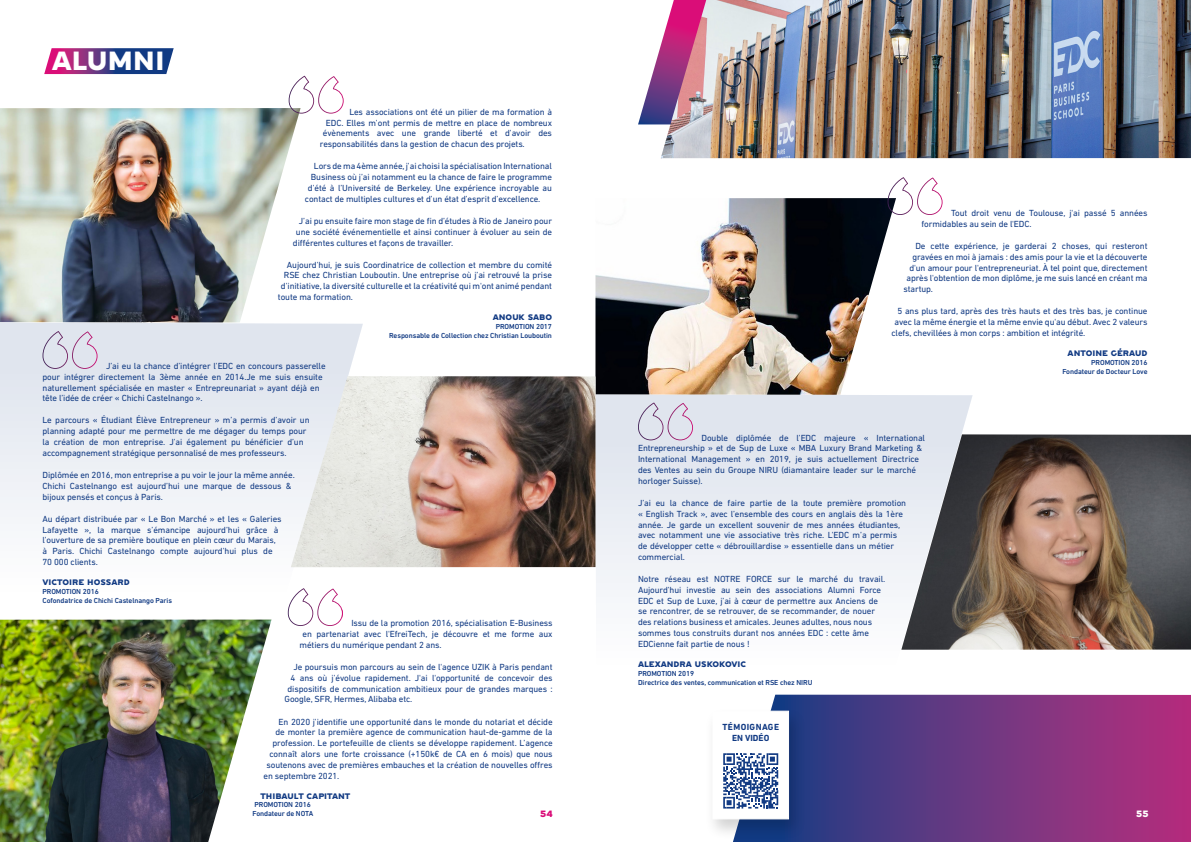
<style>
.page{position:relative;width:1191px;height:842px;background:#fff}
.page>*{position:absolute;margin:0;border:0;box-sizing:border-box;transform-origin:0 0}
.t1{font:23px "Hebden Grotesque";letter-spacing:-.01em;color:#fff}
.t2{font:9px/10.8px "DIN Next LT Pro";letter-spacing:-.01em;color:#113a83}
.t3{font:700 9px/10.8px "DIN Next LT Pro";letter-spacing:.045em;color:#113a83;text-align:center}
.t4{font:8px "Hebden Grotesque";color:#fff}
.t5{font:8px "Hebden Grotesque";color:#da0d78}
.t6{font:500 7.4px/8.9px "DIN Next LT Pro";letter-spacing:-.01em;color:#113a83}
.t7{font:7px "Hebden Grotesque";color:#113a83}
</style>
<div class="page">
<svg style="left:972px;top:695px;width:219px;height:147px;background:#90327f"></svg>
<svg style="left:638px;top:48px;width:22px;height:76px"></svg>
<img style="left:660px;top:0;width:531px;height:158px">
<svg style="left:44px;top:48px;width:130px;height:26px;background:#633f88"></svg>
<svg style="left:0;top:322px;width:363px;height:299px"></svg>
<svg style="left:595px;top:395px;width:377px;height:447px"></svg>
<img style="left:0;top:108px;width:299px;height:214px">
<img style="left:595px;top:198px;width:297px;height:197px">
<img style="left:0;top:619px;width:271px;height:223px">
<img style="left:291px;top:376px;width:304px;height:191px">
<img style="left:901px;top:434px;width:290px;height:216px">
<svg style="left:289px;top:76px;width:55px;height:38px"></svg>
<svg style="left:43px;top:331px;width:55px;height:38px;background:#d7d3e2"></svg>
<svg style="left:288px;top:588px;width:55px;height:38px"></svg>
<svg style="left:638px;top:403px;width:55px;height:37px;background:#d7d3e1"></svg>
<svg style="left:887px;top:177px;width:55px;height:38px"></svg>
<div style="left:705px;top:707px;width:101px;height:133px;background:#000;opacity:.18"></div>
<div style="left:712px;top:711px;width:77px;height:108px;background:#fff"></div>
<svg style="left:723px;top:753px;width:55px;height:55px"></svg>
<h1 class="t1" style="left:52px;top:45px;width:114px">ALUMNI</h1>
<p class="t2" style="left:349px;top:106px;width:204px">Les associations ont été un pilier de ma formation à</p>
<p class="t2" style="left:326px;top:117px;width:228px">EDC. Elles m’ont permis de mettre en place de nombreux</p>
<p class="t2" style="left:323px;top:128px;width:230px">évènements avec une grande liberté et d’avoir des</p>
<p class="t2" style="left:320px;top:139px;width:206px">responsabilités dans la gestion de chacun des projets.</p>
<p class="t2" style="left:314px;top:161px;width:240px">Lors de ma 4ème année, j’ai choisi la spécialisation International</p>
<p class="t2" style="left:311px;top:172px;width:243px">Business où j’ai notamment eu la chance de faire le programme</p>
<p class="t2" style="left:308px;top:182px;width:246px">d’été à l’Université de Berkeley. Une expérience incroyable au</p>
<p class="t2" style="left:305px;top:193px;width:237px">contact de multiples cultures et d’un état d’esprit d’excellence.</p>
<p class="t2" style="left:299px;top:215px;width:255px">J’ai pu ensuite faire mon stage de fin d’études à Rio de Janeiro pour</p>
<p class="t2" style="left:296px;top:226px;width:258px">une société événementielle et ainsi continuer à évoluer au sein de</p>
<p class="t2" style="left:293px;top:237px;width:162px">différentes cultures et façons de travailler.</p>
<p class="t2" style="left:287px;top:259px;width:267px">Aujourd’hui, je suis Coordinatrice de collection et membre du comité</p>
<p class="t2" style="left:284px;top:270px;width:270px">RSE chez Christian Louboutin. Une entreprise où j’ai retrouvé la prise</p>
<p class="t2" style="left:281px;top:281px;width:273px">d’initiative, la diversité culturelle et la créativité qui m'ont animé pendant</p>
<p class="t2" style="left:278px;top:291px;width:76px">toute ma formation.</p>
<p class="t7" style="left:493px;top:312px;width:61px">ANOUK SABO</p>
<p class="t6" style="left:389px;top:322px;width:164px;text-align:right">PROMOTION 2017<br>Responsable de Collection chez Christian Louboutin</p>
<p class="t2" style="left:43px;top:360px;width:285px;text-indent:63px">J’ai eu la chance d’intégrer l’EDC en concours passerelle pour intégrer directement la 3ème année en 2014.Je me suis ensuite naturellement spécialisée en master « Entrepreunariat » ayant déjà en tête l’idée de créer « Chichi Castelnango ».</p>
<p class="t2" style="left:43px;top:415px;width:269px">Le parcours « Étudiant Élève Entrepreneur » m’a permis d’avoir un planning adapté pour me permettre de me dégager du temps pour la création de mon entreprise. J’ai également pu bénéficier d’un accompagnement stratégique personnalisé de mes professeurs.</p>
<p class="t2" style="left:43px;top:469px;width:254px">Diplômée en 2016, mon entreprise a pu voir le jour la même année.<br>Chichi Castelnango est aujourd’hui une marque de dessous &amp; bijoux pensés et conçus à Paris.</p>
<p class="t2" style="left:43px;top:513px;width:241px">Au départ distribuée par « Le Bon Marché » et les « Galeries Lafayette », la marque s’émancipe aujourd’hui grâce à l’ouverture de sa première boutique en plein cœur du Marais, à Paris. Chichi Castelnango compte aujourd’hui plus de 70 000 clients.</p>
<p class="t7" style="left:43px;top:577px;width:89px">VICTOIRE HOSSARD</p>
<p class="t6" style="left:43px;top:587px;width:131px">PROMOTION 2016<br>Cofondatrice de Chichi Castelnango Paris</p>
<p class="t2" style="left:351px;top:618px;width:203px">Issu de la promotion 2016, spécialisation E-Business</p>
<p class="t2" style="left:302px;top:628px;width:252px">en partenariat avec l'EfreiTech, je découvre et me forme aux</p>
<p class="t2" style="left:299px;top:639px;width:144px">métiers du numérique pendant 2 ans.</p>
<p class="t2" style="left:293px;top:661px;width:261px">Je poursuis mon parcours au sein de l'agence UZIK à Paris pendant</p>
<p class="t2" style="left:290px;top:672px;width:264px">4 ans où j’évolue rapidement. J'ai l'opportunité de concevoir des</p>
<p class="t2" style="left:287px;top:683px;width:267px">dispositifs de communication ambitieux pour de grandes marques :</p>
<p class="t2" style="left:284px;top:694px;width:129px">Google, SFR, Hermes, Alibaba etc.</p>
<p class="t2" style="left:278px;top:716px;width:276px">En 2020 j’identifie une opportunité dans le monde du notariat et décide</p>
<p class="t2" style="left:275px;top:727px;width:279px">de monter la première agence de communication haut-de-gamme de la</p>
<p class="t2" style="left:272px;top:738px;width:282px">profession. Le portefeuille de clients se développe rapidement. L’agence</p>
<p class="t2" style="left:269px;top:748px;width:285px">connaît alors une forte croissance (+150k€ de CA en 6 mois) que nous</p>
<p class="t2" style="left:266px;top:759px;width:288px">soutenons avec de premières embauches et la création de nouvelles offres</p>
<p class="t2" style="left:263px;top:770px;width:77px">en septembre 2021.</p>
<p class="t7" style="left:260px;top:791px;width:91px">THIBAULT CAPITANT</p>
<p class="t6" style="left:252px;top:800px;width:62px">PROMOTION 2016<br>Fondateur de NOTA</p>
<p class="t5" style="left:540px;top:808px;width:14px">54</p>
<p class="t2" style="left:921px;top:207px;width:228px;text-indent:30px">Tout droit venu de Toulouse, j'ai passé 5 années formidables au sein de l'EDC.</p>
<p class="t2" style="left:915px;top:240px;width:234px">De cette expérience, je garderai 2 choses, qui resteront</p>
<p class="t2" style="left:912px;top:251px;width:237px">gravées en moi à jamais : des amis pour la vie et la découverte</p>
<p class="t2" style="left:909px;top:262px;width:240px">d'un amour pour l'entrepreneuriat. À tel point que, directement</p>
<p class="t2" style="left:906px;top:273px;width:243px">après l'obtention de mon diplôme, je me suis lancé en créant ma</p>
<p class="t2" style="left:903px;top:284px;width:31px">startup.</p>
<p class="t2" style="left:897px;top:306px;width:252px">5 ans plus tard, après des très hauts et des très bas, je continue</p>
<p class="t2" style="left:894px;top:317px;width:255px">avec la même énergie et la même envie qu'au début. Avec 2 valeurs</p>
<p class="t2" style="left:891px;top:327px;width:195px">clefs, chevillées à mon corps : ambition et intégrité.</p>
<p class="t7" style="left:1067px;top:348px;width:81px">ANTOINE GÉRAUD</p>
<p class="t6" style="left:1062px;top:358px;width:87px;text-align:right">PROMOTION 2016<br>Fondateur de Docteur Love</p>
<p class="t2" style="left:638px;top:432px;width:289px;text-indent:63px">Double diplômée de l’EDC majeure « International Entrepreneurship » et de Sup de Luxe « MBA Luxury Brand Marketing &amp; International Management » en 2019, je suis actuellement Directrice des Ventes au sein du Groupe NIRU (diamantaire leader sur le marché horloger Suisse).</p>
<p class="t2" style="left:638px;top:497px;width:270px">J’ai eu la chance de faire partie de la toute première promotion « English Track », avec l’ensemble des cours en anglais dès la 1ère année. Je garde un excellent souvenir de mes années étudiantes, avec notamment une vie associative très riche. L’EDC m’a permis de développer cette « débrouillardise » essentielle dans un métier commercial.</p>
<p class="t2" style="left:638px;top:573px;width:249px">Notre réseau est NOTRE FORCE sur le marché du travail.<br>Aujourd’hui investie au sein des associations Alumni Force EDC et Sup de Luxe, j’ai à cœur de permettre aux Anciens de se rencontrer, de se retrouver, de se recommander, de nouer des relations business et amicales. Jeunes adultes, nous nous sommes tous construits durant nos années EDC : cette âme EDCienne fait partie de nous !</p>
<p class="t7" style="left:638px;top:659px;width:110px">ALEXANDRA USKOKOVIC</p>
<p class="t6" style="left:638px;top:669px;width:176px">PROMOTION 2019<br>Directrice des ventes, communication et RSE chez NIRU</p>
<p class="t3" style="left:722px;top:722px;width:58px">TÉMOIGNAGE<br>EN VIDÉO</p>
<p class="t4" style="left:1136px;top:808px;width:14px">55</p>
</div>
